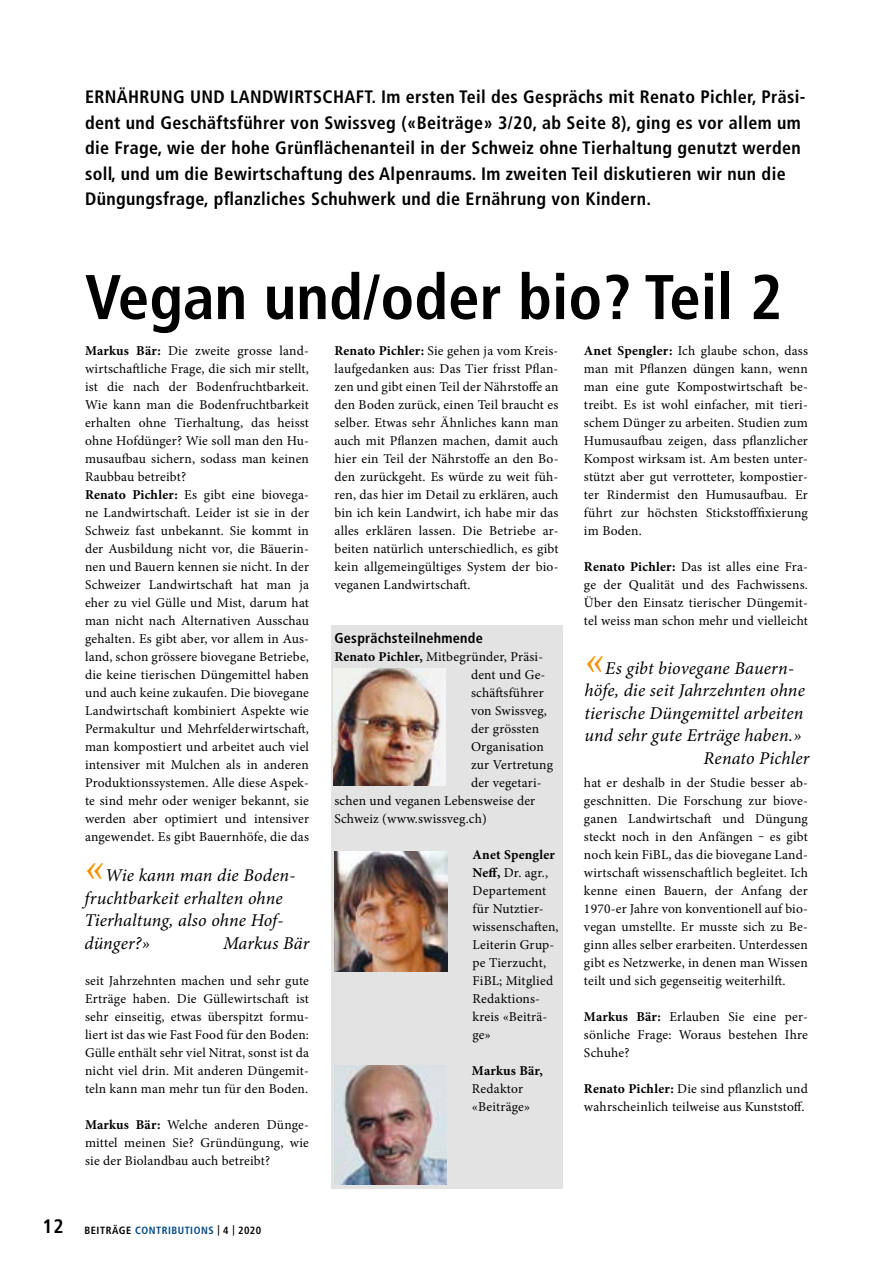
<style>
.page{position:relative;width:893px;height:1263px;background:#fff}
.page>*{position:absolute;margin:0;border:0;box-sizing:border-box;transform-origin:0 0}
.t1{font:700 condensed 63px "Frutiger LT Pro";color:#000}
.t2{font:italic 45px "Minion Pro";color:#f39200}
.t3{font:700 condensed 18px/25.5px "Frutiger LT Pro";letter-spacing:.02em;color:#000}
.t4{font:italic 18px/22.5px "Minion Pro";letter-spacing:.005em;color:#000}
.t5{font:700 condensed 14.25px "Frutiger LT Pro";letter-spacing:.02em;color:#000}
.t6{font:13.5px/18px "Minion Pro";letter-spacing:.015em;color:#000;text-align:justify}
.t7{font:700 13.5px "Minion Pro";letter-spacing:.01em;color:#000}
.t8{font:700 condensed 10.5px "Frutiger LT Pro";letter-spacing:.05em;color:#000}
.s1{font-weight:700}
.s2{font-size:19.5px}
.s3{color:#004884}
</style>
<div class="page">
<div style="left:332px;top:625px;width:231px;height:563px;background:#e3e3e3"></div>
<img style="left:335px;top:851px;width:112px;height:120px">
<img style="left:334px;top:1065px;width:112px;height:120px">
<img style="left:334px;top:668px;width:111px;height:117px">
<p class="t3" style="left:85px;top:84px;width:722px">ERNÄHRUNG UND LANDWIRTSCHAFT. Im ersten Teil des Gesprächs mit Renato Pichler, Präsi&shy;dent und Geschäftsführer von Swissveg («Beiträge» 3/20, ab Seite 8), ging es vor allem um die Frage, wie der hohe Grünflächenanteil in der Schweiz ohne Tierhaltung genutzt werden soll, und um die Bewirtschaftung des Alpenraums. Im zweiten Teil diskutieren wir nun die Düngungsfrage, pflanzliches Schuhwerk und die Ernährung von Kindern.</p>
<h1 class="t1" style="left:85px;top:260px;width:699px">Vegan und/oder bio? Teil 2</h1>
<p class="t6" style="left:334px;top:342px;width:225px"><span class="s1">Renato Pichler:</span> Sie gehen ja vom Kreis&shy;laufgedanken aus: Das Tier frisst Pflan&shy;zen und gibt einen Teil der Nährstoffe an den Boden zurück, einen Teil braucht es selber. Etwas sehr Ähnliches kann man auch mit Pflanzen machen, damit auch hier ein Teil der Nährstoffe an den Bo&shy;den zurückgeht. Es würde zu weit füh&shy;ren, das hier im Detail zu erklären, auch bin ich kein Landwirt, ich habe mir das alles erklären lassen. Die Betriebe ar&shy;beiten natürlich unterschiedlich, es gibt kein allgemeingültiges System der bio&shy;veganen Landwirtschaft.</p>
<p class="t6" style="left:584px;top:342px;width:225px"><span class="s1">Anet Spengler:</span> Ich glaube schon, dass man mit Pflanzen düngen kann, wenn man eine gute Kompostwirtschaft be&shy;treibt. Es ist wohl einfacher, mit tieri&shy;schem Dünger zu arbeiten. Studien zum Humusaufbau zeigen, dass pflanzlicher Kompost wirksam ist. Am besten unter&shy;stützt aber gut verrotteter, kompostier&shy;ter Rindermist den Humusaufbau. Er führt zur höchsten Stickstofffixierung im Boden.</p>
<p class="t6" style="left:85px;top:342px;width:225px;text-align:left"><span class="s1">Markus Bär:</span> Die zweite grosse land&shy;wirtschaftliche Frage, die sich mir stellt, ist die nach der Bodenfruchtbarkeit.<br>Wie kann man die Bodenfruchtbarkeit erhalten ohne Tierhaltung, das heisst ohne Hofdünger? Wie soll man den Hu&shy;musaufbau sichern, sodass man keinen Raubbau betreibt?<br><span class="s1">Renato Pichler:</span> Es gibt eine biovega&shy;ne Landwirtschaft. Leider ist sie in der Schweiz fast unbekannt. Sie kommt in der Ausbildung nicht vor, die Bäuerin&shy;nen und Bauern kennen sie nicht. In der Schweizer Landwirtschaft hat man ja eher zu viel Gülle und Mist, darum hat man nicht nach Alternativen Ausschau gehalten. Es gibt aber, vor allem in Aus&shy;land, schon grössere biovegane Betriebe, die keine tierischen Düngemittel haben und auch keine zukaufen. Die biovegane Landwirtschaft kombiniert Aspekte wie Permakultur und Mehrfelderwirtschaft, man kompostiert und arbeitet auch viel intensiver mit Mulchen als in anderen Produktionssystemen. Alle diese Aspek&shy;te sind mehr oder weniger bekannt, sie werden aber optimiert und intensiver angewendet. Es gibt Bauernhöfe, die das</p>
<p class="t6" style="left:584px;top:558px;width:225px"><span class="s1">Renato Pichler:</span> Das ist alles eine Fra&shy;ge der Qualität und des Fachwissens.<br>Über den Einsatz tierischer Düngemit&shy;tel weiss man schon mehr und vielleicht</p>
<p class="t5" style="left:334px;top:630px;width:150px">Gesprächsteilnehmende</p>
<p class="t6" style="left:334px;top:648px;width:210px"><span class="s1">Renato Pichler,</span> Mitbegründer, Präsi-</p>
<p class="t6" style="left:471px;top:666px;width:76px">dent und Ge-</p>
<p class="t6" style="left:471px;top:684px;width:74px">schäftsführer</p>
<p class="t6" style="left:471px;top:702px;width:77px">von Swissveg,</p>
<p class="t6" style="left:471px;top:720px;width:70px">der grössten</p>
<p class="t6" style="left:471px;top:738px;width:74px">Organisation</p>
<p class="t6" style="left:471px;top:756px;width:84px">zur Vertretung</p>
<p class="t6" style="left:471px;top:774px;width:72px">der vegetari-</p>
<p class="t6" style="left:334px;top:792px;width:202px">schen und veganen Lebensweise der</p>
<p class="t6" style="left:334px;top:810px;width:154px">Schweiz (www.swissveg.ch)</p>
<p class="t6" style="left:473px;top:846px;width:88px;text-align:left"><span class="s1">Anet Spengler<br>Neff,</span> Dr. agr.,<br>Departement für Nutztier&shy;wissenschaften,<br>Leiterin Grup&shy;pe Tierzucht,<br>FiBL; Mitglied<br>Redaktions&shy;kreis «Beiträ&shy;ge»</p>
<p class="t7" style="left:472px;top:1061px;width:72px">Markus Bär,</p>
<p class="t6" style="left:472px;top:1080px;width:60px">Redaktor «Beiträge»</p>
<h2 class="t2" style="left:584px;top:628px;width:22px">«</h2>
<h3 class="t4" style="left:605px;top:656px;width:190px">Es gibt biovegane Bauern-</h3>
<h3 class="t4" style="left:584px;top:679px;width:222px">höfe, die seit Jahrzehnten ohne</h3>
<h3 class="t4" style="left:584px;top:701px;width:220px">tierische Düngemittel arbeiten</h3>
<h3 class="t4" style="left:584px;top:724px;width:218px">und sehr gute Erträge haben.»</h3>
<h3 class="t4" style="left:704px;top:746px;width:107px">Renato Pichler</h3>
<p class="t6" style="left:584px;top:774px;width:225px">hat er deshalb in der Studie besser ab&shy;geschnitten. Die Forschung zur biove&shy;ganen Landwirtschaft und Düngung steckt noch in den Anfängen ‒ es gibt noch kein FiBL, das die biovegane Land&shy;wirtschaft wissenschaftlich begleitet. Ich kenne einen Bauern, der Anfang der 1970-er Jahre von konventionell auf bio&shy;vegan umstellte. Er musste sich zu Be&shy;ginn alles selber erarbeiten. Unterdessen gibt es Netzwerke, in denen man Wissen teilt und sich gegenseitig weiterhilft.</p>
<p class="t6" style="left:584px;top:1008px;width:225px"><span class="s1">Markus Bär:</span> Erlauben Sie eine per&shy;sönliche Frage: Woraus bestehen Ihre Schuhe?</p>
<p class="t6" style="left:584px;top:1080px;width:225px"><span class="s1">Renato Pichler:</span> Die sind pflanzlich und wahrscheinlich teilweise aus Kunststoff.</p>
<h2 class="t2" style="left:85px;top:836px;width:22px">«</h2>
<h3 class="t4" style="left:84px;top:864px;width:212px;text-indent:21px">Wie kann man die Boden&shy;fruchtbarkeit erhalten ohne<br>Tierhaltung, also ohne Hof&shy;dünger?»</h3>
<h3 class="t4" style="left:223px;top:932px;width:88px">Markus Bär</h3>
<p class="t6" style="left:85px;top:972px;width:225px">seit Jahrzehnten machen und sehr gute Erträge haben. Die Güllewirtschaft ist sehr einseitig, etwas überspitzt formu&shy;liert ist das wie Fast Food für den Boden:<br>Gülle enthält sehr viel Nitrat, sonst ist da nicht viel drin. Mit anderen Düngemit&shy;teln kann man mehr tun für den Boden.</p>
<p class="t6" style="left:85px;top:1116px;width:225px"><span class="s1">Markus Bär:</span> Welche anderen Dünge&shy;mittel meinen Sie? Gründüngung, wie sie der Biolandbau auch betreibt?</p>
<p class="t8" style="left:43px;top:1224px;width:220px"><span class="s2">12</span> BEITRÄGE <span class="s3">CONTRIBUTIONS</span> | 4 | 2020</p>
</div>
